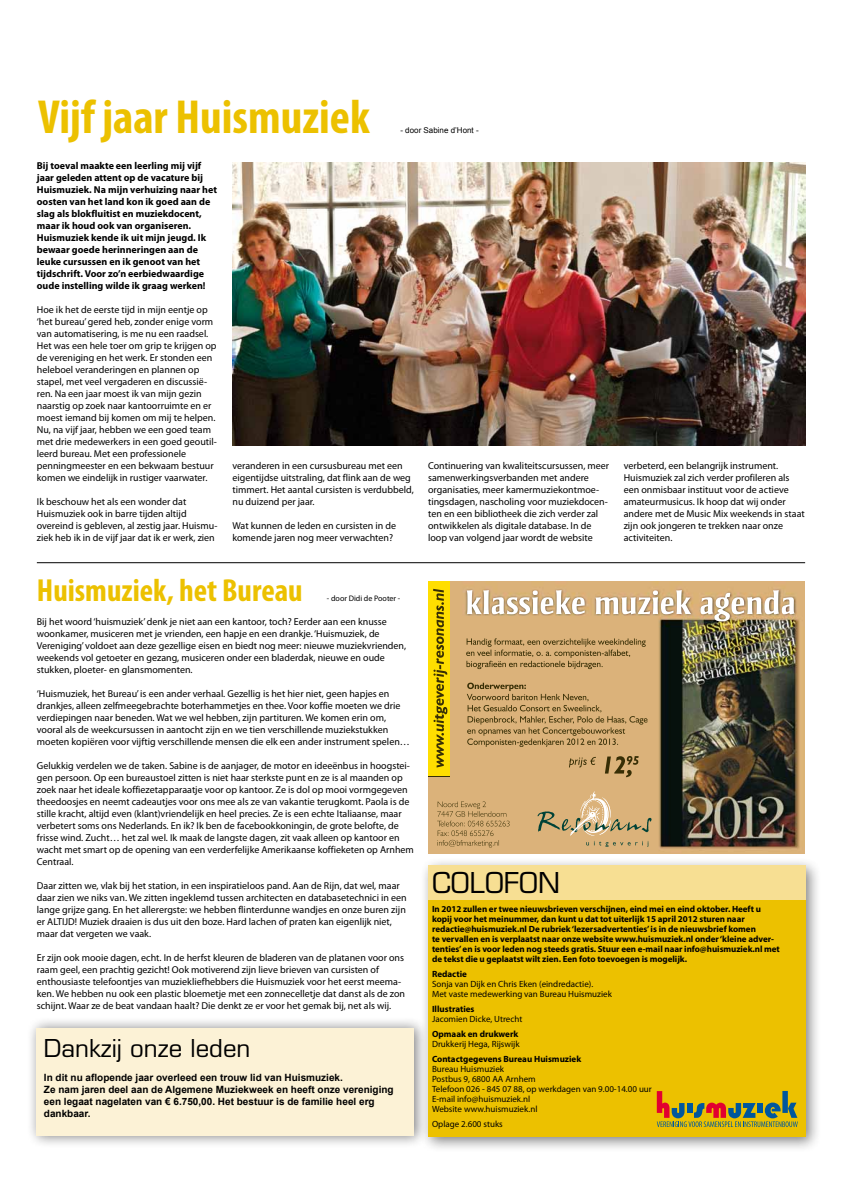
<style>
.page{position:relative;width:842px;height:1191px;background:#fff}
.page>*{position:absolute;margin:0;border:0;box-sizing:border-box;transform-origin:0 0}
.t1{font:700 condensed 48px "Myriad Pro";color:#ecc100}
.t2{font:700 condensed 32px "Myriad Pro";color:#ecc100}
.t3{font:28px "Eurostile LT Std";color:#000}
.t4{font:24px "Eurostile LT Std";color:#000}
.t5{font:10px/12px "Myriad Pro";color:#000}
.t6{font:700 10px/12px "Myriad Pro";color:#000}
.t7{font:700 10px/12px "Arial";color:#000}
.t8{font:700 9px/10px "Myriad Pro";letter-spacing:-.005em;color:#000}
.t9{font:9px/10px "Myriad Pro";color:#000}
.t10{font:8px "Myriad Pro";color:#000}
.t11{font:8px "Arial";color:#000}
</style>
<div class="page">
<div style="left:419px;top:856px;width:402px;height:296px;background:#000;opacity:.5"></div>
<div style="left:428px;top:865px;width:377px;height:271px;background:#ecc100"></div>
<div style="left:428px;top:865px;width:377px;height:35px;background:#f7df93"></div>
<svg style="left:657px;top:1091px;width:141px;height:36px"></svg>
<div style="left:26px;top:1015px;width:402px;height:133px;background:#000;opacity:.5"></div>
<div style="left:37px;top:1028px;width:377px;height:108px;background:#fcf2d6"></div>
<img style="left:428px;top:581px;width:376px;height:272px">
<svg style="left:466px;top:638px;width:180px;height:31px;background:#bf9c66"></svg>
<svg style="left:437px;top:801px;width:72px;height:46px;background:#c9a46d"></svg>
<svg style="left:467px;top:682px;width:180px;height:65px;background:#c5a16a"></svg>
<svg style="left:569px;top:757px;width:27px;height:10px"></svg>
<svg style="left:605px;top:756px;width:34px;height:21px"></svg>
<svg style="left:428px;top:581px;width:22px;height:196px"></svg>
<div style="left:428px;top:581px;width:21px;height:195px;background:#ffde00"></div>
<svg style="left:433px;top:589px;width:14px;height:178px"></svg>
<svg style="left:467px;top:590px;width:118px;height:24px"></svg>
<svg style="left:595px;top:590px;width:200px;height:31px"></svg>
<svg style="left:586px;top:841px;width:62px;height:6px"></svg>
<svg style="left:537px;top:791px;width:115px;height:44px;background:#ccaf7e"></svg>
<img style="left:232px;top:162px;width:573px;height:283px">
<hr style="left:37px;top:562px;width:768px;height:1px;background:#000">
<h1 class="t1" style="left:38px;top:87px;width:333px">Vijf jaar Huismuziek</h1>
<p class="t11" style="left:400px;top:126px;width:80px">- door Sabine d’Hont -</p>
<p class="t6" style="left:37px;top:159px;width:182px">Bij toeval maakte een leerling mij vijf jaar geleden attent op de vacature bij Huismuziek. Na mijn verhuizing naar het oosten van het land kon ik goed aan de slag als blokfluitist en muziekdocent, maar ik houd ook van organiseren.<br>Huismuziek kende ik uit mijn jeugd. Ik bewaar goede herinneringen aan de leuke cursussen en ik genoot van het tijdschrift. Voor zo’n eerbiedwaardige oude instelling wilde ik graag werken!</p>
<p class="t5" style="left:37px;top:304px;width:182px">Hoe ik het de eerste tijd in mijn eentje op ‘het bureau’ gered heb, zonder enige vorm van automatisering, is me nu een raadsel.<br>Het was een hele toer om grip te krijgen op de vereniging en het werk. Er stonden een heleboel veranderingen en plannen op stapel, met veel vergaderen en discussië&shy;ren. Na een jaar moest ik van mijn gezin naarstig op zoek naar kantoorruimte en er moest iemand bij komen om mij te helpen.<br>Nu, na vijf jaar, hebben we een goed team met drie medewerkers in een goed geoutil&shy;leerd bureau. Met een professionele penningmeester en een bekwaam bestuur komen we eindelijk in rustiger vaarwater.</p>
<p class="t5" style="left:37px;top:496px;width:182px">Ik beschouw het als een wonder dat Huismuziek ook in barre tijden altijd overeind is gebleven, al zestig jaar. Huismu&shy;ziek heb ik in de vijf jaar dat ik er werk, zien</p>
<p class="t5" style="left:232px;top:460px;width:183px">veranderen in een cursusbureau met een eigentijdse uitstraling, dat flink aan de weg timmert. Het aantal cursisten is verdubbeld, nu duizend per jaar.</p>
<p class="t5" style="left:232px;top:520px;width:165px">Wat kunnen de leden en cursisten in de komende jaren nog meer verwachten?</p>
<h2 class="t2" style="left:37px;top:570px;width:267px">Huismuziek, het Bureau</h2>
<p class="t10" style="left:327px;top:593px;width:75px">- door Didi de Pooter -</p>
<p class="t5" style="left:37px;top:616px;width:371px">Bij het woord ‘huismuziek’ denk je niet aan een kantoor, toch? Eerder aan een knusse woonkamer, musiceren met je vrienden, een hapje en een drankje. ‘Huismuziek, de Vereniging’ voldoet aan deze gezellige eisen en biedt nog meer: nieuwe muziekvrienden, weekends vol getoeter en gezang, musiceren onder een bladerdak, nieuwe en oude stukken, ploeter- en glansmomenten.</p>
<p class="t5" style="left:37px;top:688px;width:374px">‘Huismuziek, het Bureau’ is een ander verhaal. Gezellig is het hier niet, geen hapjes en drankjes, alleen zelfmeegebrachte boterhammetjes en thee. Voor koffie moeten we drie verdiepingen naar beneden. Wat we wel hebben, zijn partituren. We komen erin om, vooral als de weekcursussen in aantocht zijn en we tien verschillende muziekstukken moeten kopiëren voor vijftig verschillende mensen die elk een ander instrument spelen…</p>
<p class="t5" style="left:37px;top:760px;width:379px">Gelukkig verdelen we de taken. Sabine is de aanjager, de motor en ideeënbus in hoogstei&shy;gen persoon. Op een bureaustoel zitten is niet haar sterkste punt en ze is al maanden op zoek naar het ideale koffiezetapparaatje voor op kantoor. Ze is dol op mooi vormgegeven theedoosjes en neemt cadeautjes voor ons mee als ze van vakantie terugkomt. Paola is de stille kracht, altijd even (klant)vriendelijk en heel precies. Ze is een echte Italiaanse, maar verbetert soms ons Nederlands. En ik? Ik ben de facebookkoningin, de grote belofte, de frisse wind. Zucht… het zal wel. Ik maak de langste dagen, zit vaak alleen op kantoor en wacht met smart op de opening van een verderfelijke Amerikaanse koffieketen op Arnhem Centraal.</p>
<p class="t5" style="left:37px;top:880px;width:371px">Daar zitten we, vlak bij het station, in een inspiratieloos pand. Aan de Rijn, dat wel, maar daar zien we niks van. We zitten ingeklemd tussen architecten en databasetechnici in een lange grijze gang. En het allerergste: we hebben flinterdunne wandjes en onze buren zijn er ALTIJD! Muziek draaien is dus uit den boze. Hard lachen of praten kan eigenlijk niet, maar dat vergeten we vaak.</p>
<p class="t5" style="left:37px;top:952px;width:370px">Er zijn ook mooie dagen, echt. In de herfst kleuren de bladeren van de platanen voor ons raam geel, een prachtig gezicht! Ook motiverend zijn lieve brieven van cursisten of enthousiaste telefoontjes van muziekliefhebbers die Huismuziek voor het eerst meema&shy;ken. We hebben nu ook een plastic bloemetje met een zonnecelletje dat danst als de zon schijnt. Waar ze de beat vandaan haalt? Die denkt ze er voor het gemak bij, net als wij.</p>
<h3 class="t4" style="left:44px;top:1034px;width:208px">Dankzij onze leden</h3>
<p class="t7" style="left:44px;top:1072px;width:351px">In dit nu aflopende jaar overleed een trouw lid van Huismuziek.<br>Ze nam jaren deel aan de Algemene Muziekweek en heeft onze vereniging een legaat nagelaten van € 6.750,00. Het bestuur is de familie heel erg dankbaar.</p>
<p class="t5" style="left:428px;top:460px;width:183px">Continuering van kwaliteitscursussen, meer samenwerkingsverbanden met andere organisaties, meer kamermuziekontmoe&shy;tingsdagen, nascholing voor muziekdocen&shy;ten en een bibliotheek die zich verder zal ontwikkelen als digitale database. In de loop van volgend jaar wordt de website</p>
<p class="t5" style="left:624px;top:460px;width:183px">verbeterd, een belangrijk instrument.<br>Huismuziek zal zich verder profileren als een onmisbaar instituut voor de actieve amateurmusicus. Ik hoop dat wij onder andere met de Music Mix weekends in staat zijn ook jongeren te trekken naar onze activiteiten.</p>
<h3 class="t3" style="left:432px;top:866px;width:129px">Colofon</h3>
<p class="t8" style="left:432px;top:904px;width:349px">In 2012 zullen er twee nieuwsbrieven verschijnen, eind mei en eind oktober. Heeft u kopij voor het meinummer, dan kunt u dat tot uiterlijk 15 april 2012 sturen naar redactie@huismuziek.nl De rubriek ‘lezersadvertenties’ is in de nieuwsbrief komen<br>te vervallen en is verplaatst naar onze website www.huismuziek.nl onder ‘kleine adver&shy;tenties’ en is voor leden nog steeds gratis. Stuur een e-mail naar info@huismuziek.nl met de tekst die u geplaatst wilt zien. Een foto toevoegen is mogelijk.</p>
<p class="t8" style="left:432px;top:969px;width:36px">Redactie</p>
<p class="t9" style="left:432px;top:979px;width:181px">Sonja van Dijk en Chris Eken (eindredactie).<br>Met vaste medewerking van Bureau Huismuziek</p>
<p class="t8" style="left:432px;top:1004px;width:44px">Illustraties</p>
<p class="t9" style="left:432px;top:1014px;width:92px">Jacomien Dicke, Utrecht</p>
<p class="t8" style="left:432px;top:1029px;width:88px">Opmaak en drukwerk</p>
<p class="t9" style="left:432px;top:1039px;width:89px">Drukkerij Hega, Rijswijk</p>
<p class="t8" style="left:432px;top:1054px;width:151px">Contactgegevens Bureau Huismuziek</p>
<p class="t9" style="left:432px;top:1064px;width:221px">Bureau Huismuziek<br>Postbus 9, 6800 AA Arnhem<br>Telefoon 026 - 845 07 88, op werkdagen van 9.00-14.00 uur<br>E-mail info@huismuziek.nl<br>Website www.huismuziek.nl</p>
<p class="t9" style="left:432px;top:1119px;width:72px">Oplage 2.600 stuks</p>
</div>
